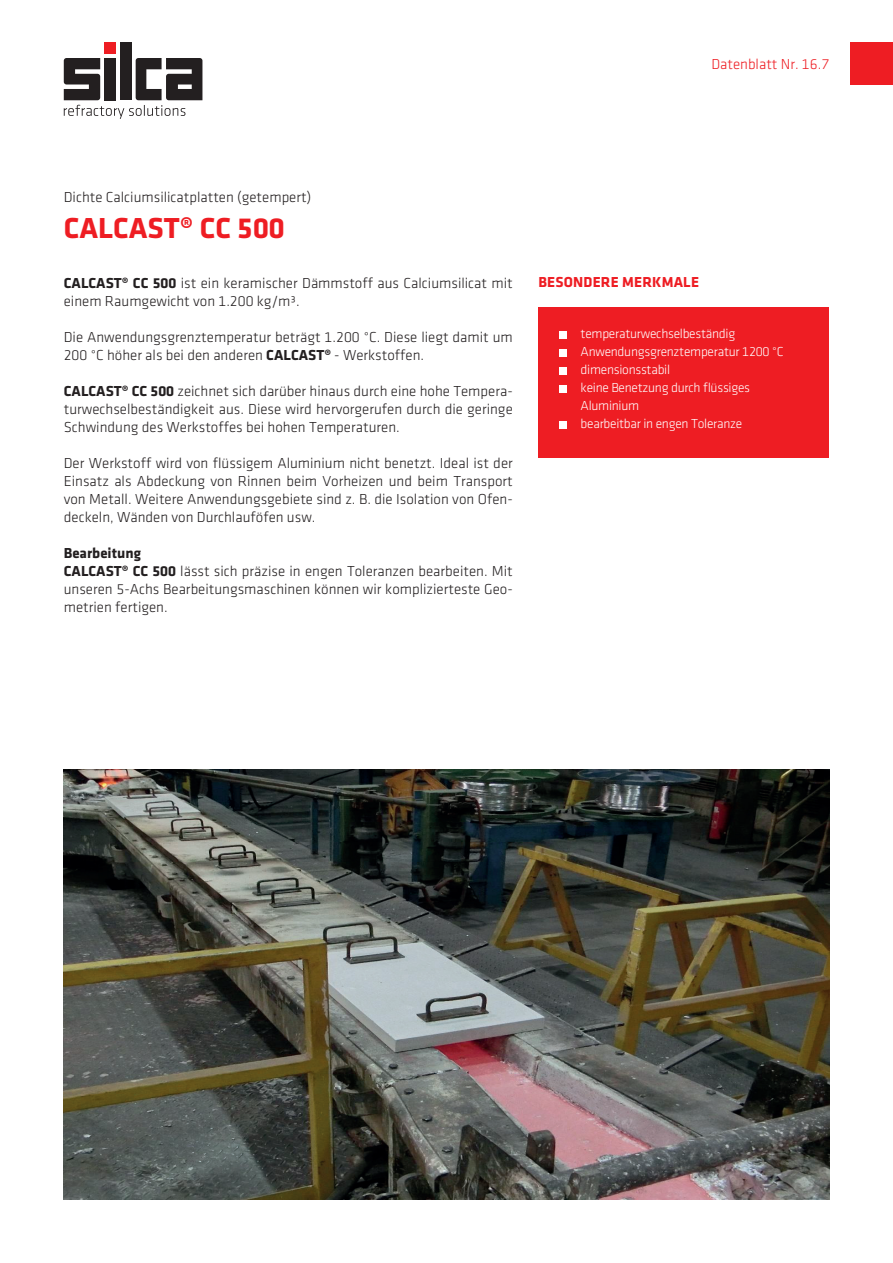
<style>
.page{position:relative;width:893px;height:1263px;background:#fff}
.page>*{position:absolute;margin:0;border:0;box-sizing:border-box;transform-origin:0 0}
.t1{font:700 30px "Klavika";color:#ee1d23}
.t2{font:15px/18px "Klavika Light TF";color:#231f20;text-align:justify}
.t3{font:15px "Klavika Light TF";color:#ee1d23}
.t4{font:700 15px "Klavika";letter-spacing:.015em;color:#ee1d23}
.t5{font:700 15px "Klavika";color:#231f20}
.t6{font:13.5px/18px "Klavika Light TF";letter-spacing:-.02em;color:#fff}
.s1{font-family:"Klavika";font-weight:700}
</style>
<div class="page">
<div style="left:120px;top:43px;width:11px;height:57px;background:#231f20"></div>
<svg style="left:64px;top:58px;width:138px;height:61px"></svg>
<div style="left:105px;top:43px;width:11px;height:11px;background:#ee1d23"></div>
<div style="left:850px;top:43px;width:43px;height:42px;background:#ee1d23"></div>
<div style="left:538px;top:307px;width:291px;height:150px;background:#ee1d23"></div>
<div style="left:560px;top:331px;width:7px;height:7px;background:#fff"></div>
<div style="left:560px;top:349px;width:7px;height:7px;background:#fff"></div>
<div style="left:560px;top:367px;width:7px;height:7px;background:#fff"></div>
<div style="left:560px;top:385px;width:7px;height:7px;background:#fff"></div>
<div style="left:560px;top:421px;width:7px;height:7px;background:#fff"></div>
<img style="left:64px;top:769px;width:765px;height:430px">
<p class="t3" style="left:711px;top:56px;width:119px">Datenblatt Nr. 16.7</p>
<p class="t2" style="left:64px;top:188px;width:249px">Dichte Calciumsilicatplatten (getempert)</p>
<h1 class="t1" style="left:64px;top:211px;width:222px">CALCAST® CC 500</h1>
<p class="t2" style="left:64px;top:274px;width:451px"><span class="s1">CALCAST® CC 500</span> ist ein keramischer Dämmstoff aus Calciumsilicat mit einem Raumgewicht von 1.200 kg/m³.</p>
<p class="t2" style="left:64px;top:328px;width:450px">Die Anwendungsgrenztemperatur beträgt 1.200 °C. Diese liegt damit um<br>200 °C höher als bei den anderen <span class="s1">CALCAST®</span> - Werkstoffen.</p>
<p class="t2" style="left:64px;top:382px;width:451px"><span class="s1">CALCAST® CC 500</span> zeichnet sich darüber hinaus durch eine hohe Tempera&shy;turwechselbeständigkeit aus. Diese wird hervorgerufen durch die geringe Schwindung des Werkstoffes bei hohen Temperaturen.</p>
<p class="t2" style="left:64px;top:454px;width:451px">Der Werkstoff wird von flüssigem Aluminium nicht benetzt. Ideal ist der Einsatz als Abdeckung von Rinnen beim Vorheizen und beim Transport von Metall. Weitere Anwendungsgebiete sind z. B. die Isolation von Ofen&shy;deckeln, Wänden von Durchlauföfen usw.</p>
<p class="t5" style="left:64px;top:545px;width:79px">Bearbeitung</p>
<p class="t2" style="left:64px;top:562px;width:451px"><span class="s1">CALCAST® CC 500</span> lässt sich präzise in engen Toleranzen bearbeiten. Mit unseren 5-Achs Bearbeitungsmaschinen können wir komplizierteste Geo&shy;metrien fertigen.</p>
<p class="t4" style="left:538px;top:274px;width:162px">BESONDERE MERKMALE</p>
<p class="t6" style="left:581px;top:325px;width:205px">temperaturwechselbeständig<br>Anwendungsgrenztemperatur 1200 °C dimensionsstabil<br>keine Benetzung durch flüssiges<br>Aluminium<br>bearbeitbar in engen Toleranze</p>
</div>
